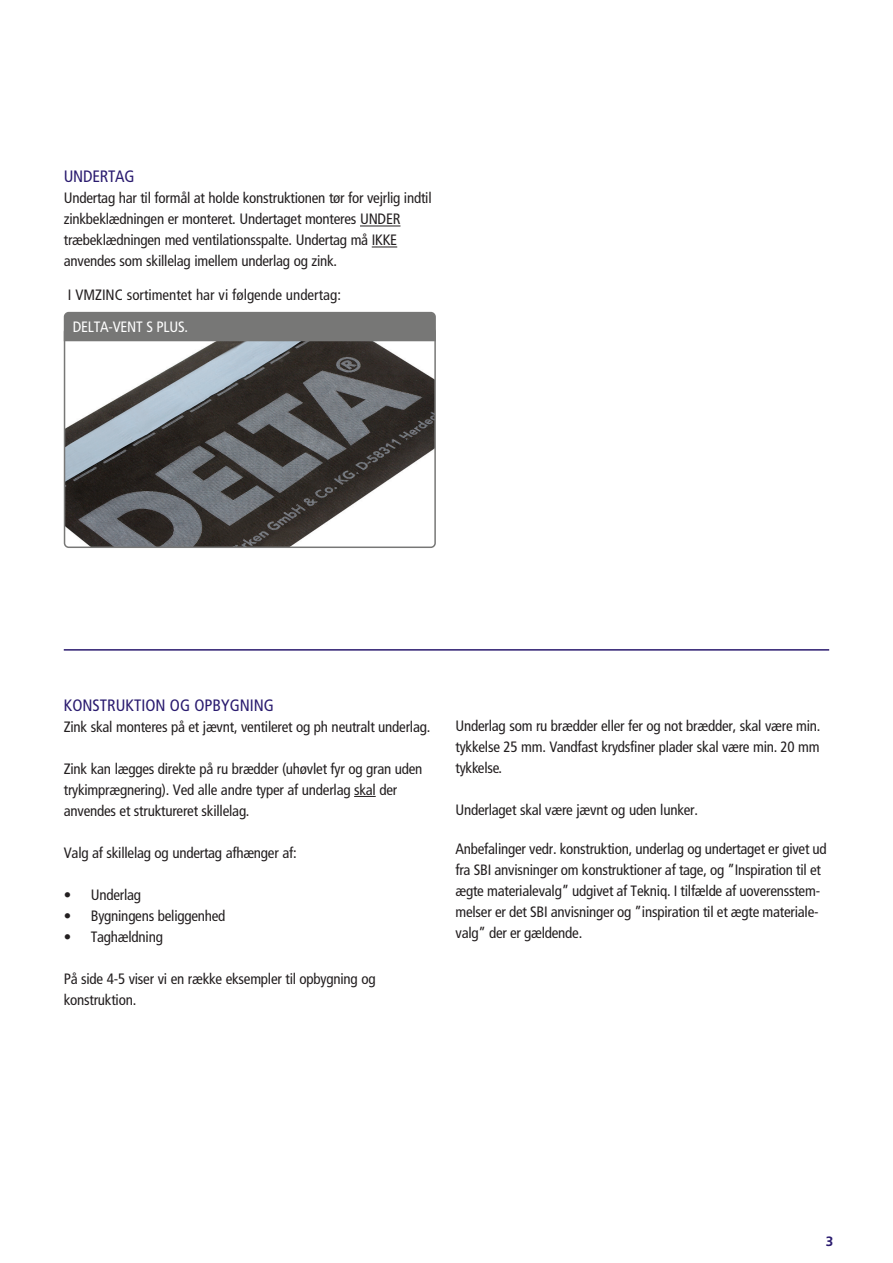
<style>
.page{position:relative;width:893px;height:1263px;background:#fff}
.page>*{position:absolute;margin:0;border:0;box-sizing:border-box;transform-origin:0 0}
.t1{font:condensed 16.5px "Frutiger LT Pro";color:#2a1b6f}
.t2{font:condensed 15px/21px "Frutiger LT Pro";letter-spacing:-.015em;color:#231f20}
.t3{font:condensed 15px "Frutiger LT Pro";letter-spacing:-.015em;color:#fff}
.t4{font:700 13.5px "Frutiger LT Pro";color:#2a1b6f}
</style>
<div class="page">
<hr style="left:360px;top:226px;width:40px;height:1px;background:#231f20">
<svg style="left:372px;top:247px;width:25px;height:1px"></svg>
<img style="left:67px;top:342px;width:366px;height:203px">
<div style="left:64px;top:327px;width:372px;height:221px;border:2px solid #777776;border-radius:4px"></div>
<div style="left:63px;top:311px;width:373px;height:31px;background:#777776"></div>
<svg style="left:354px;top:796px;width:22px;height:1px"></svg>
<hr style="left:64px;top:649px;width:765px;height:2px;background:#2a1b6f">
<p class="t1" style="left:64px;top:167px;width:72px">UNDERTAG</p>
<p class="t2" style="left:64px;top:188px;width:369px">Undertag har til formål at holde konstruktionen tør for vejrlig indtil zinkbeklædningen er monteret. Undertaget monteres UNDER træbeklædningen med ventilationsspalte. Undertag må IKKE anvendes som skillelag imellem underlag og zink.</p>
<p class="t2" style="left:68px;top:285px;width:275px">I VMZINC sortimentet har vi følgende undertag:</p>
<p class="t3" style="left:73px;top:318px;width:117px">DELTA-VENT S PLUS.</p>
<p class="t1" style="left:64px;top:696px;width:212px">KONSTRUKTION OG OPBYGNING</p>
<p class="t2" style="left:64px;top:716px;width:368px">Zink skal monteres på et jævnt, ventileret og ph neutralt underlag.</p>
<p class="t2" style="left:64px;top:758px;width:360px">Zink kan lægges direkte på ru brædder (uhøvlet fyr og gran uden trykimprægnering). Ved alle andre typer af underlag skal der anvendes et struktureret skillelag.</p>
<p class="t2" style="left:64px;top:842px;width:234px">Valg af skillelag og undertag afhænger af:</p>
<p class="t2" style="left:64px;top:884px;width:79px">• Underlag</p>
<p class="t2" style="left:64px;top:905px;width:163px">• Bygningens beliggenhed</p>
<p class="t2" style="left:64px;top:926px;width:101px">• Taghældning</p>
<p class="t2" style="left:64px;top:968px;width:313px">På side 4-5 viser vi en række eksempler til opbygning og konstruktion.</p>
<p class="t2" style="left:455px;top:715px;width:367px;text-align:justify">Underlag som ru brædder eller fer og not brædder, skal være min. tykkelse 25 mm. Vandfast krydsfiner plader skal være min. 20 mm tykkelse.</p>
<p class="t2" style="left:455px;top:799px;width:244px">Underlaget skal være jævnt og uden lunker.</p>
<p class="t2" style="left:455px;top:838px;width:373px">Anbefalinger vedr. konstruktion, underlag og undertaget er givet ud fra SBI anvisninger om konstruktioner af tage, og ”Inspiration til et ægte materialevalg” udgivet af Tekniq. I tilfælde af uoverensstem&shy;melser er det SBI anvisninger og ”inspiration til et ægte materiale&shy;valg” der er gældende.</p>
<p class="t4" style="left:826px;top:1233px;width:9px">3</p>
</div>
